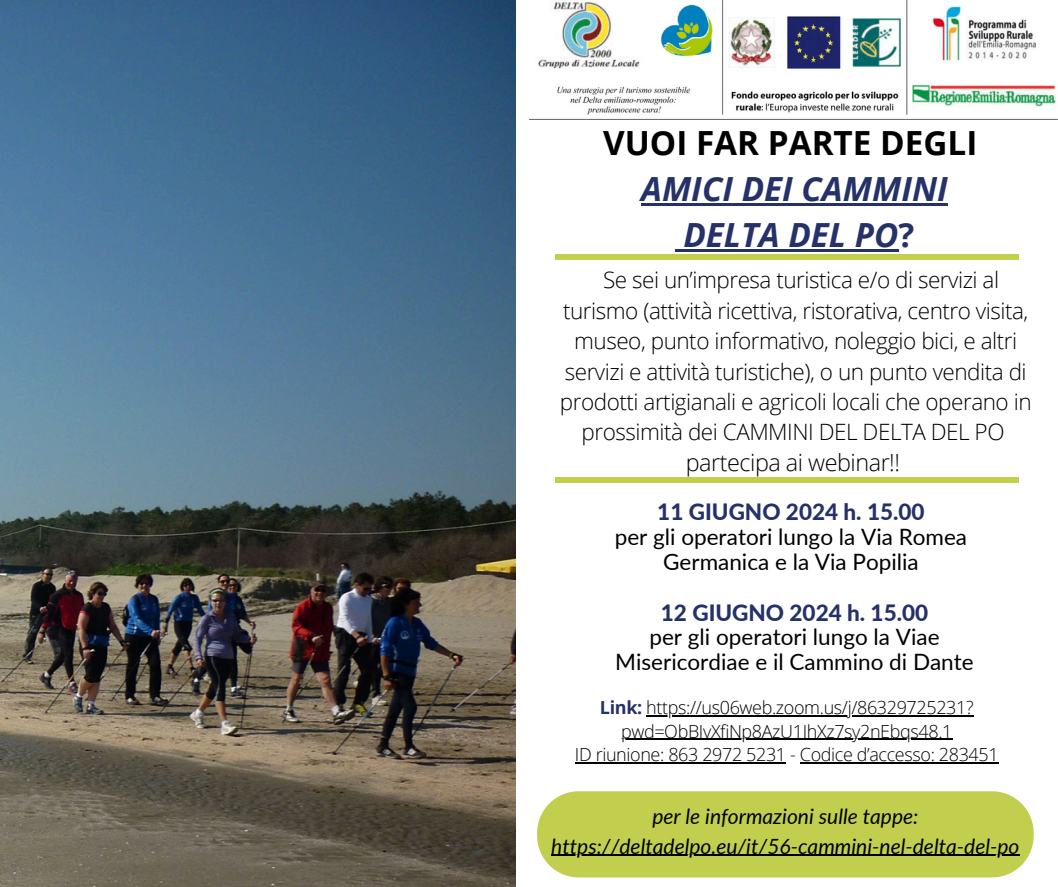
<style>
.page{position:relative;width:1058px;height:887px;background:#fff}
.page>*{position:absolute;margin:0;border:0;box-sizing:border-box;transform-origin:0 0}
.t1{font:italic 700 33.3px/46.2px "Open Sans";color:#253169;text-align:center}
.t2{font:300 23.4px "Open Sans";letter-spacing:-.02em;color:#000}
.t3{font:300 22.5px/30.3px "Open Sans";letter-spacing:-.02em;color:#000;text-align:center}
.t4{font:22.5px/24.8px "Lato";color:#000;text-align:center}
.t5{font:italic 21px "Lato";color:#000}
.t6{font:300 18px/23.7px "Open Sans";letter-spacing:-.02em;color:#000;text-align:center}
.s1{font-style:normal;color:#000}
.s2{font-style:normal}
.s3{font-weight:800;color:#253169}
.s4{font-weight:700;color:#253169}
</style>
<div class="page">
<div style="left:555px;top:254px;width:464px;height:6px;background:#c1ce4e"></div>
<div style="left:555px;top:477px;width:464px;height:6px;background:#c1ce4e"></div>
<img style="left:0;top:0;width:515px;height:886px">
<img style="left:529px;top:0;width:529px;height:119px">
<div style="left:537px;top:791px;width:496px;height:86px;background:#c1ce4e"></div>
<hr style="left:641px;top:203px;width:307px;height:3px;background:#253169">
<svg style="left:675px;top:250px;width:8px;height:2px"></svg>
<hr style="left:683px;top:250px;width:215px;height:2px;background:#253169">
<hr style="left:551px;top:854px;width:468px;height:1px;background:#000">
<hr style="left:646px;top:715px;width:327px;height:1px;background:#000">
<hr style="left:621px;top:739px;width:331px;height:1px;background:#000">
<hr style="left:575px;top:762px;width:211px;height:1px;background:#000">
<hr style="left:800px;top:762px;width:198px;height:1px;background:#000">
<h2 class="t1" style="left:603px;top:119px;width:376px"><span class="s1">VUOI FAR PARTE DEGLI<br></span>AMICI DEI CAMMINI<br>DELTA DEL PO<span class="s2">?</span></h2>
<h1 class="t3" style="left:560px;top:264px;width:473px">Se sei un’impresa turistica e/o di servizi al turismo (attività ricettiva, ristorativa, centro visita, museo, punto informativo, noleggio bici, e altri servizi e attività turistiche), o un punto vendita di prodotti artigianali e agricoli locali che operano in prossimità dei CAMMINI DEL DELTA DEL PO</h1>
<h1 class="t2" style="left:685px;top:446px;width:216px">partecipa ai webinar!!</h1>
<h2 class="t4" style="left:614px;top:499px;width:354px"><span class="s3">11 GIUGNO 2024 h. 15.00<br></span>per gli operatori lungo la Via Romea<br>Germanica e la Via Popilia</h2>
<h2 class="t4" style="left:615px;top:599px;width:360px"><span class="s3">12 GIUGNO 2024 h. 15.00<br></span>per gli operatori lungo la Viae<br>Misericordiae e il Cammino di Dante</h2>
<h2 class="t6" style="left:575px;top:695px;width:425px"><span class="s4">Link:</span> https://us06web.zoom.us/j/86329725231? pwd=ObBIvXfiNp8AzU1IhXz7sy2nEbqs48.1<br>ID riunione: 863 2972 5231 - Codice d’accesso: 283451</h2>
<p class="t5" style="left:652px;top:803px;width:267px">per le informazioni sulle tappe:</p>
<p class="t5" style="left:551px;top:833px;width:470px">https://deltadelpo.eu/it/56-cammini-nel-delta-del-po</p>
</div>
